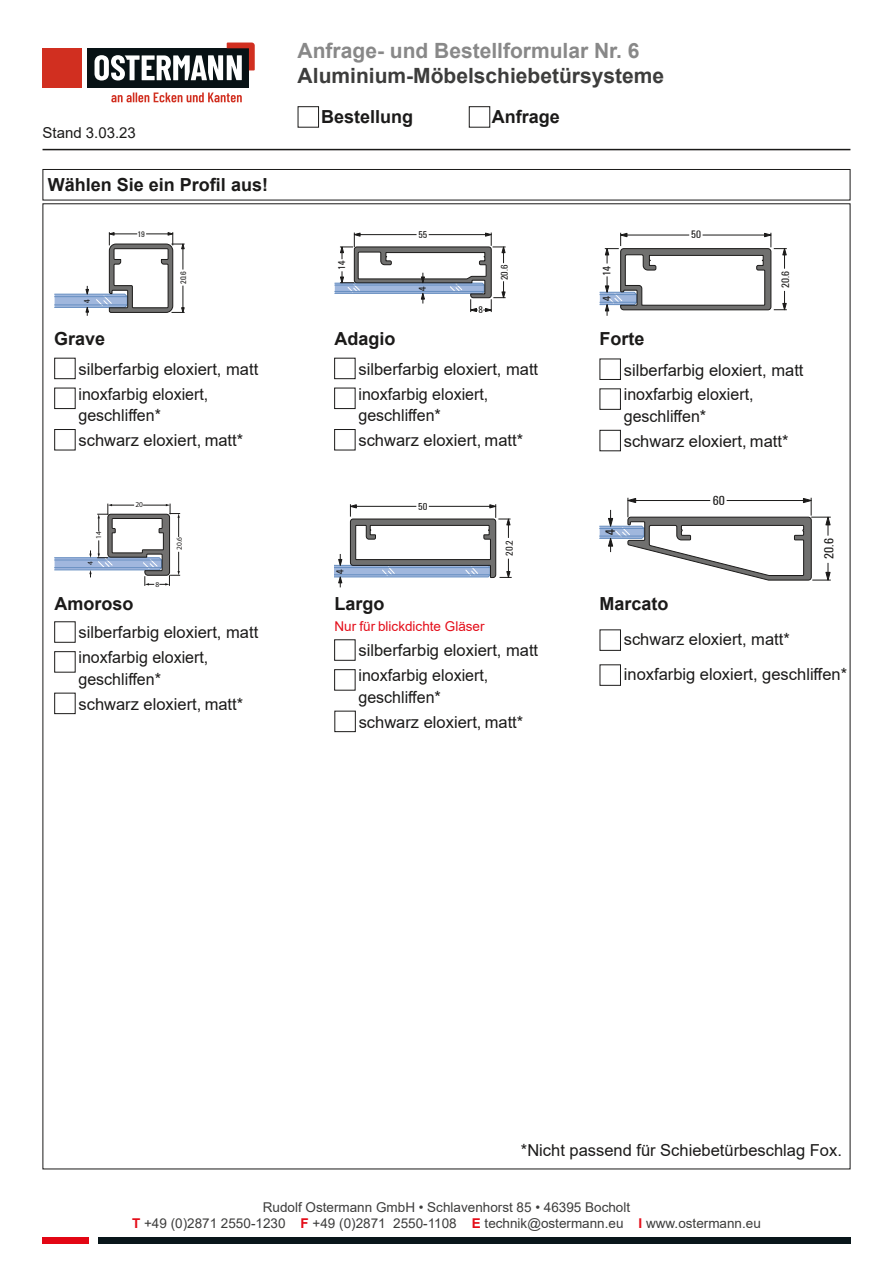
<style>
.page{position:relative;width:893px;height:1263px;background:#fff}
.page>*{position:absolute;margin:0;border:0;box-sizing:border-box;transform-origin:0 0}
.t1{font:700 21px "Arial";color:#3d3d3c}
.t2{font:700 21px "Arial";color:#888}
.t3{font:700 18px "Arial";color:#1b1a19}
.t4{font:16.5px "Arial";color:#1b1a19}
.t5{font:15px "Arial";color:#1b1a19}
.t6{font:13.65px "OSTERMANN Cond";color:#1b1a19}
.t7{font:13.5px/16.2px "Arial";color:#3d3d3c;text-align:center}
.t8{font:13.5px "Arial";color:#e40d19}
.t9{font:11.25px "OSTERMANN Cond";color:#1b1a19}
.t10{font:10.5px "OSTERMANN Cond";color:#1b1a19}
.t11{font:10.2px "OSTERMANN Cond";color:#1b1a19}
.t12{font:8.4px "OSTERMANN Cond";color:#1b1a19}
.t13{font:7.5px "Myriad Pro";color:#1b1a19}
.s1{font-weight:700;color:#e40d19}
</style>
<div class="page">
<hr style="left:43px;top:149px;width:807px;height:1px;background:#1b1a19">
<div style="left:43px;top:1237px;width:46px;height:7px;background:#e30614"></div>
<div style="left:98px;top:1237px;width:752px;height:7px;background:#09161a"></div>
<div style="left:43px;top:48px;width:39px;height:39px;background:#d12f20"></div>
<div style="left:87px;top:48px;width:162px;height:39px;background:#081215"></div>
<svg style="left:95px;top:43px;width:160px;height:38px"></svg>
<svg style="left:111px;top:93px;width:131px;height:9px"></svg>
<div style="left:43px;top:169px;width:807px;height:31px;border:1px solid #1b1a19"></div>
<div style="left:54px;top:429px;width:22px;height:21px;border:1px solid #1b1a19"></div>
<div style="left:54px;top:358px;width:22px;height:21px;border:1px solid #1b1a19"></div>
<div style="left:54px;top:388px;width:22px;height:21px;border:1px solid #1b1a19"></div>
<div style="left:600px;top:629px;width:21px;height:22px;border:1px solid #1b1a19"></div>
<div style="left:600px;top:664px;width:21px;height:22px;border:1px solid #1b1a19"></div>
<svg style="left:54px;top:232px;width:131px;height:84px"></svg>
<svg style="left:334px;top:232px;width:172px;height:80px"></svg>
<svg style="left:600px;top:233px;width:187px;height:83px"></svg>
<svg style="left:334px;top:504px;width:178px;height:83px"></svg>
<svg style="left:600px;top:498px;width:231px;height:83px"></svg>
<svg style="left:54px;top:504px;width:126px;height:82px"></svg>
<div style="left:334px;top:429px;width:21px;height:21px;border:1px solid #1b1a19"></div>
<div style="left:334px;top:358px;width:21px;height:21px;border:1px solid #1b1a19"></div>
<div style="left:334px;top:388px;width:21px;height:21px;border:1px solid #1b1a19"></div>
<div style="left:599px;top:430px;width:22px;height:21px;border:1px solid #1b1a19"></div>
<div style="left:599px;top:359px;width:22px;height:21px;border:1px solid #1b1a19"></div>
<div style="left:599px;top:388px;width:22px;height:22px;border:1px solid #1b1a19"></div>
<div style="left:54px;top:693px;width:22px;height:21px;border:1px solid #1b1a19"></div>
<div style="left:54px;top:621px;width:22px;height:22px;border:1px solid #1b1a19"></div>
<div style="left:54px;top:651px;width:22px;height:21px;border:1px solid #1b1a19"></div>
<div style="left:334px;top:711px;width:22px;height:21px;border:1px solid #1b1a19"></div>
<div style="left:334px;top:639px;width:21px;height:22px;border:1px solid #1b1a19"></div>
<div style="left:334px;top:669px;width:21px;height:21px;border:1px solid #1b1a19"></div>
<div style="left:298px;top:106px;width:21px;height:22px;border:1px solid #1b1a19"></div>
<div style="left:469px;top:106px;width:21px;height:22px;border:1px solid #1b1a19"></div>
<p class="t5" style="left:43px;top:123px;width:95px">Stand 3.03.23</p>
<p class="t3" style="left:48px;top:172px;width:222px">Wählen Sie ein Profil aus!</p>
<p class="t12" style="left:82px;top:302px;width:5px;rotate:-90deg">4</p>
<p class="t12" style="left:137px;top:229px;width:9px">19</p>
<p class="t12" style="left:179px;top:284px;width:14px;rotate:-90deg">20.6</p>
<p class="t3" style="left:54px;top:326px;width:53px">Grave</p>
<p class="t4" style="left:79px;top:358px;width:181px">silberfarbig eloxiert, matt</p>
<p class="t4" style="left:79px;top:382px;width:131px">inoxfarbig eloxiert,</p>
<p class="t4" style="left:79px;top:404px;width:84px">geschliffen*</p>
<p class="t4" style="left:79px;top:429px;width:166px">schwarz eloxiert, matt*</p>
<p class="t13" style="left:94px;top:539px;width:9px;rotate:-90deg">14</p>
<p class="t13" style="left:86px;top:565px;width:5px;rotate:-90deg">4</p>
<p class="t13" style="left:135px;top:500px;width:9px">20</p>
<p class="t13" style="left:155px;top:580px;width:5px">8</p>
<p class="t13" style="left:175px;top:550px;width:15px;rotate:-90deg">20.6</p>
<p class="t2" style="left:298px;top:36px;width:343px">Anfrage- und Bestellformular Nr. 6</p>
<p class="t1" style="left:298px;top:61px;width:368px">Aluminium-Möbelschiebetürsysteme</p>
<p class="t3" style="left:321px;top:104px;width:94px">Bestellung</p>
<p class="t3" style="left:492px;top:104px;width:70px">Anfrage</p>
<p class="t11" style="left:336px;top:270px;width:11px;rotate:-90deg">14</p>
<p class="t11" style="left:418px;top:229px;width:11px">55</p>
<p class="t11" style="left:417px;top:290px;width:6px;rotate:-90deg">4</p>
<p class="t11" style="left:478px;top:304px;width:6px">8</p>
<p class="t11" style="left:499px;top:280px;width:17px;rotate:-90deg">20.6</p>
<p class="t9" style="left:600px;top:276px;width:11px;rotate:-90deg">14</p>
<p class="t9" style="left:600px;top:301px;width:6px;rotate:-90deg">4</p>
<p class="t3" style="left:334px;top:326px;width:63px">Adagio</p>
<p class="t3" style="left:600px;top:326px;width:46px">Forte</p>
<p class="t9" style="left:691px;top:228px;width:11px">50</p>
<p class="t9" style="left:779px;top:288px;width:19px;rotate:-90deg">20.6</p>
<p class="t4" style="left:358px;top:358px;width:181px">silberfarbig eloxiert, matt</p>
<p class="t4" style="left:358px;top:382px;width:131px">inoxfarbig eloxiert,</p>
<p class="t4" style="left:358px;top:404px;width:84px">geschliffen*</p>
<p class="t4" style="left:358px;top:429px;width:166px">schwarz eloxiert, matt*</p>
<p class="t10" style="left:334px;top:573px;width:6px;rotate:-90deg">4</p>
<p class="t10" style="left:418px;top:500px;width:11px">50</p>
<p class="t10" style="left:503px;top:556px;width:17px;rotate:-90deg">20.2</p>
<p class="t4" style="left:624px;top:358px;width:181px">silberfarbig eloxiert, matt</p>
<p class="t4" style="left:624px;top:383px;width:131px">inoxfarbig eloxiert,</p>
<p class="t4" style="left:624px;top:405px;width:84px">geschliffen*</p>
<p class="t4" style="left:624px;top:430px;width:166px">schwarz eloxiert, matt*</p>
<p class="t6" style="left:603px;top:535px;width:8px;rotate:-90deg">4</p>
<p class="t6" style="left:713px;top:493px;width:14px">60</p>
<p class="t6" style="left:821px;top:559px;width:22px;rotate:-90deg">20.6</p>
<p class="t3" style="left:54px;top:591px;width:81px">Amoroso</p>
<p class="t3" style="left:334px;top:591px;width:52px">Largo</p>
<p class="t8" style="left:334px;top:617px;width:152px">Nur für blickdichte Gläser</p>
<p class="t4" style="left:79px;top:621px;width:181px">silberfarbig eloxiert, matt</p>
<p class="t4" style="left:79px;top:646px;width:131px">inoxfarbig eloxiert,</p>
<p class="t4" style="left:79px;top:668px;width:84px">geschliffen*</p>
<p class="t4" style="left:79px;top:692px;width:166px">schwarz eloxiert, matt*</p>
<p class="t4" style="left:358px;top:639px;width:181px">silberfarbig eloxiert, matt</p>
<p class="t4" style="left:358px;top:664px;width:131px">inoxfarbig eloxiert,</p>
<p class="t4" style="left:358px;top:686px;width:84px">geschliffen*</p>
<p class="t4" style="left:359px;top:710px;width:166px">schwarz eloxiert, matt*</p>
<p class="t3" style="left:600px;top:591px;width:71px">Marcato</p>
<p class="t4" style="left:624px;top:628px;width:167px">schwarz eloxiert, matt*</p>
<p class="t4" style="left:624px;top:662px;width:225px">inoxfarbig eloxiert, geschliffen*</p>
<p class="t4" style="left:521px;top:1138px;width:322px">*Nicht passend für Schiebetürbeschlag Fox.</p>
<p class="t7" style="left:132px;top:1199px;width:630px">Rudolf Ostermann GmbH • Schlavenhorst 85 • 46395 Bocholt<br><span class="s1">T</span> +49 (0)2871 2550-1230 <span class="s1">F</span> +49 (0)2871 2550-1108 <span class="s1">E</span> technik@ostermann.eu <span class="s1">I</span> www.ostermann.eu</p>
</div>
